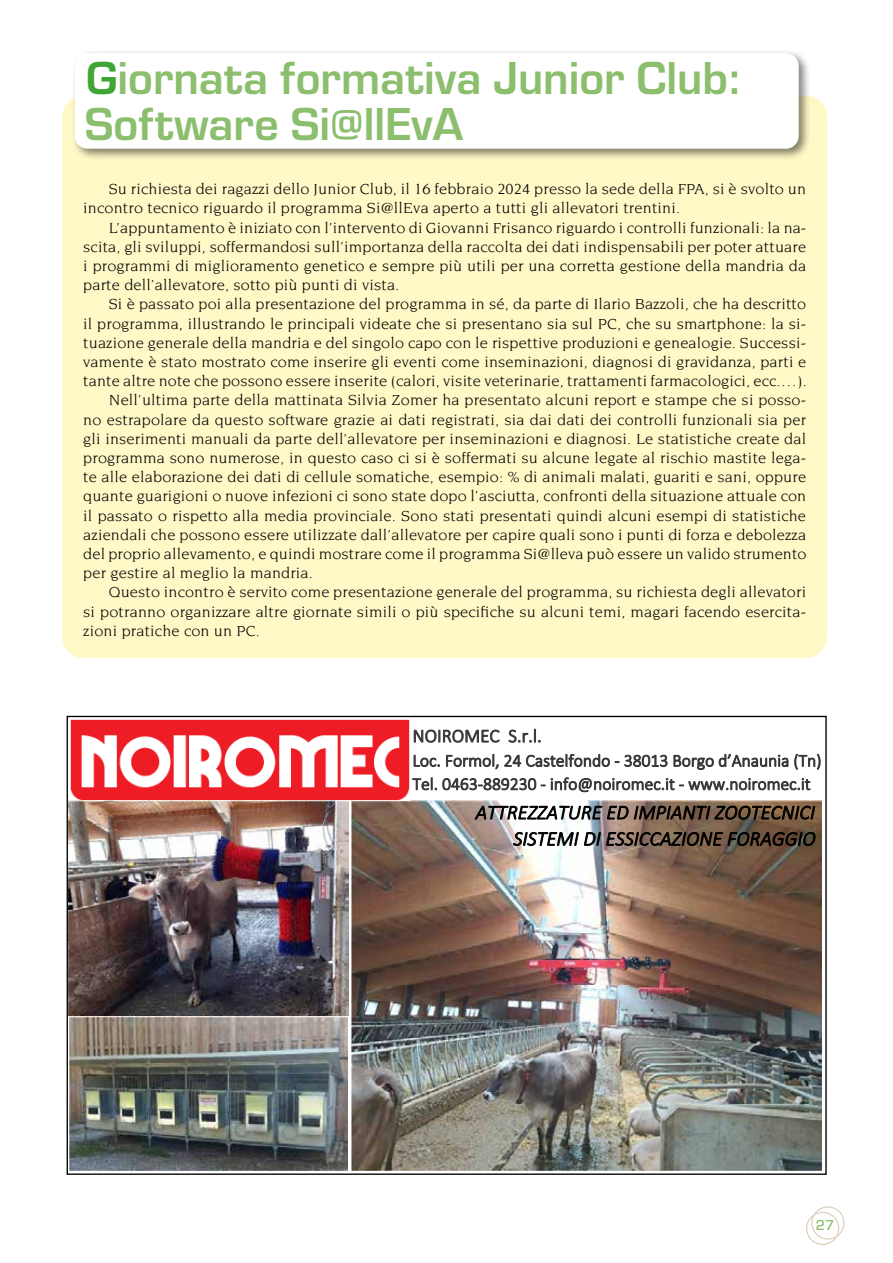
<style>
.page{position:relative;width:893px;height:1263px;background:#fff}
.page>*{position:absolute;margin:0;border:0;box-sizing:border-box;transform-origin:0 0}
.t1{font:700 48px/46.5px "Eurostile";color:#8bbe6d}
.t2{font:italic 300 20.25px/26.4px "Calibri";letter-spacing:.005em;color:#000;text-align:right}
.t3{font:300 18.9px "Calibri";letter-spacing:.005em;color:#3a3938}
.t4{font:300 17.55px/23.2px "Calibri";color:#3a3938}
.t5{font:15.75px/19.2px "Novarese Std";letter-spacing:.01em;color:#000}
.t6{font:500 15px "Eurostile";color:#8bbe6d}
.s1{color:#3fa535}
</style>
<div class="page">
<div style="left:806px;top:1212px;width:33px;height:33px;border:1px solid #dac9b6;border-radius:50%"></div>
<div style="left:811px;top:1206px;width:33px;height:33px;border:1px solid #dac9b6;border-radius:50%"></div>
<div style="left:62px;top:96px;width:765px;height:562px;background:#fff9c7;border-radius:21px"></div>
<div style="left:71px;top:49px;width:740px;height:112px;background:#000;opacity:.5"></div>
<div style="left:75px;top:53px;width:724px;height:96px;background:#fff;border-radius:13px"></div>
<img style="left:351px;top:800px;width:471px;height:370px">
<img style="left:69px;top:719px;width:341px;height:82px">
<img style="left:69px;top:801px;width:279px;height:369px">
<h1 class="t1" style="left:85px;top:51px;width:656px"><span class="s1">G</span>iornata formativa Junior Club:<br>Software Si@llEvA</h1>
<p class="t5" style="left:83px;top:179px;width:724px;text-indent:26px">Su richiesta dei ragazzi dello Junior Club, il 16 febbraio 2024 presso la sede della FPA, si è svolto un incontro tecnico riguardo il programma Si@llEva aperto a tutti gli allevatori trentini.</p>
<p class="t5" style="left:83px;top:218px;width:724px;text-align:justify;text-indent:26px">L’appuntamento è iniziato con l’intervento di Giovanni Frisanco riguardo i controlli funzionali: la na&shy;scita, gli sviluppi, soffermandosi sull’importanza della raccolta dei dati indispensabili per poter attuare i programmi di miglioramento genetico e sempre più utili per una corretta gestione della mandria da parte dell’allevatore, sotto più punti di vista.</p>
<p class="t5" style="left:109px;top:294px;width:699px">Si è passato poi alla presentazione del programma in sé, da parte di Ilario Bazzoli, che ha descritto</p>
<p class="t5" style="left:83px;top:314px;width:724px">il programma, illustrando le principali videate che si presentano sia sul PC, che su smartphone: la si-</p>
<p class="t5" style="left:83px;top:333px;width:724px">tuazione generale della mandria e del singolo capo con le rispettive produzioni e genealogie. Successi-</p>
<p class="t5" style="left:83px;top:352px;width:724px">vamente è stato mostrato come inserire gli eventi come inseminazioni, diagnosi di gravidanza, parti e</p>
<p class="t5" style="left:83px;top:371px;width:725px">tante altre note che possono essere inserite (calori, visite veterinarie, trattamenti farmacologici, ecc.…).</p>
<p class="t5" style="left:109px;top:390px;width:699px">Nell’ultima parte della mattinata Silvia Zomer ha presentato alcuni report e stampe che si posso-</p>
<p class="t5" style="left:83px;top:410px;width:724px">no estrapolare da questo software grazie ai dati registrati, sia dai dati dei controlli funzionali sia per</p>
<p class="t5" style="left:83px;top:429px;width:724px">gli inserimenti manuali da parte dell’allevatore per inseminazioni e diagnosi. Le statistiche create dal</p>
<p class="t5" style="left:83px;top:448px;width:724px">programma sono numerose, in questo caso ci si è soffermati su alcune legate al rischio mastite lega-</p>
<p class="t5" style="left:83px;top:467px;width:724px">te alle elaborazione dei dati di cellule somatiche, esempio: % di animali malati, guariti e sani, oppure</p>
<p class="t5" style="left:83px;top:486px;width:724px">quante guarigioni o nuove infezioni ci sono state dopo l’asciutta, confronti della situazione attuale con</p>
<p class="t5" style="left:83px;top:506px;width:724px">il passato o rispetto alla media provinciale. Sono stati presentati quindi alcuni esempi di statistiche</p>
<p class="t5" style="left:83px;top:525px;width:724px">aziendali che possono essere utilizzate dall’allevatore per capire quali sono i punti di forza e debolezza</p>
<p class="t5" style="left:83px;top:544px;width:725px">del proprio allevamento, e quindi mostrare come il programma Si@lleva può essere un valido strumento</p>
<p class="t5" style="left:83px;top:563px;width:231px">per gestire al meglio la mandria.</p>
<p class="t5" style="left:109px;top:582px;width:699px">Questo incontro è servito come presentazione generale del programma, su richiesta degli allevatori</p>
<p class="t5" style="left:83px;top:602px;width:724px">si potranno organizzare altre giornate simili o più specifiche su alcuni temi, magari facendo esercita-</p>
<p class="t5" style="left:83px;top:621px;width:178px">zioni pratiche con un PC.</p>
<p class="t3" style="left:413px;top:724px;width:131px">NOIROMEC S.r.l.</p>
<p class="t4" style="left:413px;top:749px;width:410px">Loc. Formol, 24 Castelfondo - 38013 Borgo d’Anaunia (Tn)<br>Tel. 0463-889230 - info@noiromec.it - www.noiromec.it</p>
<p class="t2" style="left:476px;top:799px;width:341px">ATTREZZATURE ED IMPIANTI ZOOTECNICI<br>SISTEMI DI ESSICCAZIONE FORAGGIO</p>
<p class="t6" style="left:816px;top:1214px;width:20px">27</p>
</div>
